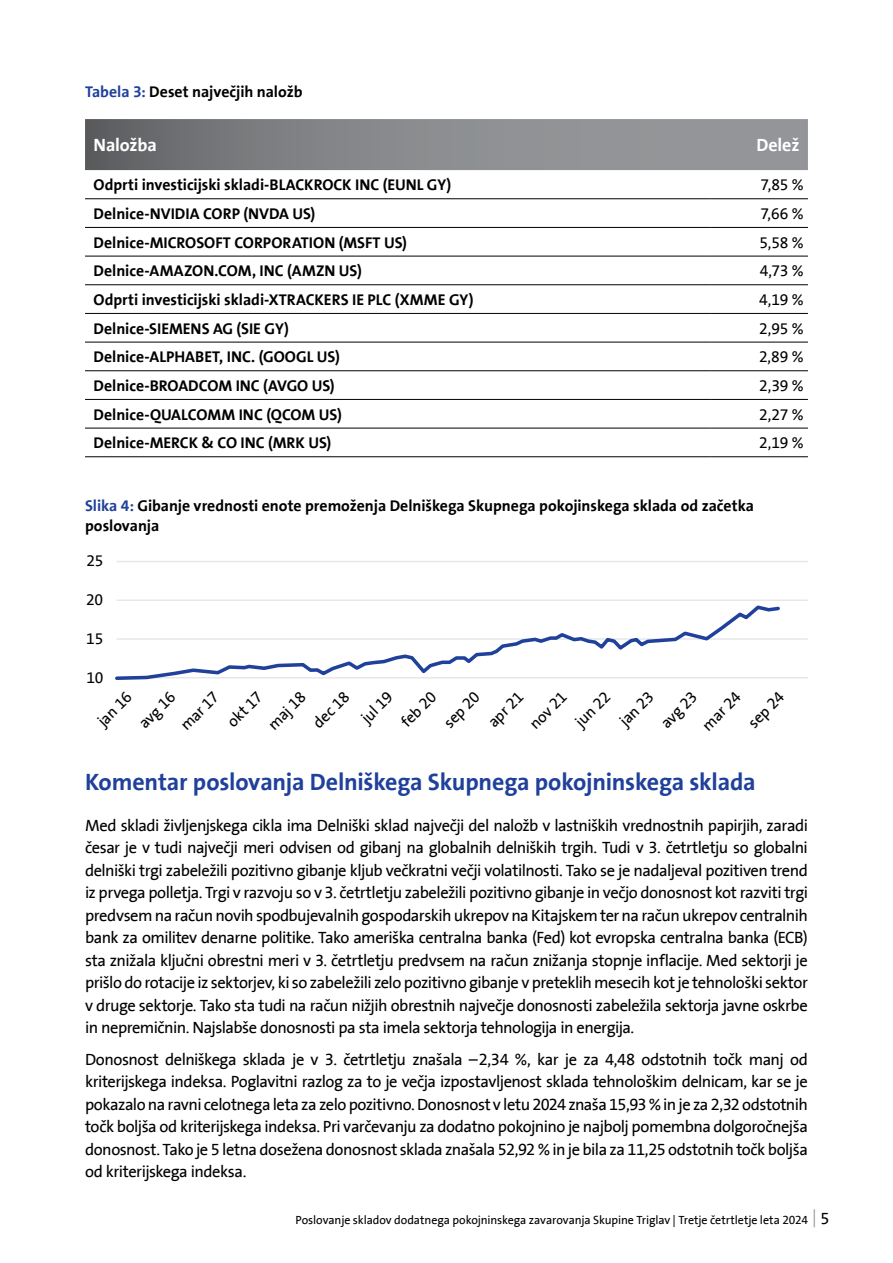
<style>
.page{position:relative;width:893px;height:1263px;background:#fff}
.page>*{position:absolute;margin:0;border:0;box-sizing:border-box;transform-origin:0 0}
.t1{font:700 24px "Triglav The Sans";letter-spacing:-.01em;color:#20419b}
.t2{font:700 18px "Triglav The Sans";letter-spacing:-.01em;color:#fff}
.t3{font:16.5px/22.5px "Triglav The Sans";letter-spacing:-.03em;color:#000;text-align:justify}
.t4{font:700 15.75px/19.5px "Triglav The Sans";color:#000}
.t5{font:15.75px "Triglav The Sans";letter-spacing:-.02em;color:#000}
.t6{font:12px "Triglav The Sans";letter-spacing:-.005em;color:#000}
.s1{color:#20419b}
.s2{font-size:16.5px}
</style>
<div class="page">
<svg style="left:814px;top:1209px;width:1px;height:18px"></svg>
<svg style="left:85px;top:119px;width:723px;height:51px;background:#848689"></svg>
<hr style="left:85px;top:198px;width:625px;height:1px;background:#000">
<hr style="left:710px;top:198px;width:98px;height:1px;background:#000">
<hr style="left:85px;top:227px;width:625px;height:1px;background:#000">
<hr style="left:710px;top:227px;width:98px;height:1px;background:#000">
<hr style="left:85px;top:256px;width:625px;height:1px;background:#000">
<hr style="left:710px;top:256px;width:98px;height:1px;background:#000">
<hr style="left:85px;top:284px;width:625px;height:1px;background:#000">
<hr style="left:710px;top:284px;width:98px;height:1px;background:#000">
<hr style="left:85px;top:313px;width:625px;height:1px;background:#000">
<hr style="left:710px;top:313px;width:98px;height:1px;background:#000">
<hr style="left:85px;top:342px;width:625px;height:1px;background:#000">
<hr style="left:710px;top:342px;width:98px;height:1px;background:#000">
<hr style="left:85px;top:370px;width:625px;height:1px;background:#000">
<hr style="left:710px;top:370px;width:98px;height:1px;background:#000">
<hr style="left:85px;top:399px;width:625px;height:1px;background:#000">
<hr style="left:710px;top:399px;width:98px;height:1px;background:#000">
<hr style="left:85px;top:428px;width:625px;height:1px;background:#000">
<hr style="left:710px;top:428px;width:98px;height:1px;background:#000">
<hr style="left:85px;top:456px;width:625px;height:1px;background:#000">
<hr style="left:710px;top:456px;width:98px;height:1px;background:#000">
<hr style="left:117px;top:561px;width:691px;height:1px;background:#e6e7e8">
<hr style="left:117px;top:599px;width:691px;height:2px;background:#e6e7e8">
<hr style="left:117px;top:638px;width:691px;height:2px;background:#e6e7e8">
<hr style="left:117px;top:677px;width:691px;height:1px;background:#e6e7e8">
<svg style="left:115px;top:605px;width:667px;height:75px"></svg>
<p class="t4" style="left:85px;top:82px;width:219px"><span class="s1">Tabela 3:</span> Deset največjih naložb</p>
<p class="t2" style="left:94px;top:135px;width:65px">Naložba</p>
<p class="t2" style="left:756px;top:135px;width:45px">Delež</p>
<p class="t4" style="left:94px;top:175px;width:359px">Odprti investicijski skladi-BLACKROCK INC (EUNL GY)</p>
<p class="t5" style="left:761px;top:176px;width:45px">7,85 %</p>
<p class="t4" style="left:94px;top:204px;width:223px">Delnice-NVIDIA CORP (NVDA US)</p>
<p class="t5" style="left:760px;top:205px;width:45px">7,66 %</p>
<p class="t4" style="left:94px;top:233px;width:315px">Delnice-MICROSOFT CORPORATION (MSFT US)</p>
<p class="t5" style="left:759px;top:234px;width:46px">5,58 %</p>
<p class="t4" style="left:94px;top:261px;width:270px">Delnice-AMAZON.COM, INC (AMZN US)</p>
<p class="t5" style="left:760px;top:262px;width:46px">4,73 %</p>
<p class="t4" style="left:94px;top:290px;width:381px">Odprti investicijski skladi-XTRACKERS IE PLC (XMME GY)</p>
<p class="t5" style="left:759px;top:291px;width:46px">4,19 %</p>
<p class="t4" style="left:94px;top:319px;width:197px">Delnice-SIEMENS AG (SIE GY)</p>
<p class="t5" style="left:759px;top:320px;width:46px">2,95 %</p>
<p class="t4" style="left:94px;top:347px;width:248px">Delnice-ALPHABET, INC. (GOOGL US)</p>
<p class="t5" style="left:759px;top:348px;width:46px">2,89 %</p>
<p class="t4" style="left:94px;top:376px;width:243px">Delnice-BROADCOM INC (AVGO US)</p>
<p class="t5" style="left:759px;top:377px;width:46px">2,39 %</p>
<p class="t4" style="left:94px;top:405px;width:250px">Delnice-QUALCOMM INC (QCOM US)</p>
<p class="t5" style="left:759px;top:406px;width:46px">2,27 %</p>
<p class="t4" style="left:94px;top:433px;width:239px">Delnice-MERCK &amp; CO INC (MRK US)</p>
<p class="t5" style="left:759px;top:434px;width:46px">2,19 %</p>
<p class="t4" style="left:85px;top:496px;width:670px"><span class="s1">Slika 4:</span> Gibanje vrednosti enote premoženja Delniškega Skupnega pokojinskega sklada od začetka poslovanja</p>
<p class="t5" style="left:86px;top:552px;width:18px">25</p>
<p class="t5" style="left:86px;top:591px;width:19px">20</p>
<p class="t5" style="left:86px;top:630px;width:19px">15</p>
<p class="t5" style="left:86px;top:669px;width:18px">10</p>
<p class="t5" style="left:94px;top:717px;width:43px;rotate:-45deg">jan 16</p>
<p class="t5" style="left:135px;top:720px;width:46px;rotate:-45deg">avg 16</p>
<p class="t5" style="left:177px;top:721px;width:49px;rotate:-45deg">mar 17</p>
<p class="t5" style="left:224px;top:718px;width:44px;rotate:-45deg">okt 17</p>
<p class="t5" style="left:264px;top:721px;width:48px;rotate:-45deg">maj 18</p>
<p class="t5" style="left:309px;top:719px;width:46px;rotate:-45deg">dec 18</p>
<p class="t5" style="left:358px;top:714px;width:39px;rotate:-45deg">jul 19</p>
<p class="t5" style="left:398px;top:718px;width:44px;rotate:-45deg">feb 20</p>
<p class="t5" style="left:440px;top:719px;width:45px;rotate:-45deg">sep 20</p>
<p class="t5" style="left:484px;top:718px;width:44px;rotate:-45deg">apr 21</p>
<p class="t5" style="left:526px;top:720px;width:47px;rotate:-45deg">nov 21</p>
<p class="t5" style="left:572px;top:718px;width:44px;rotate:-45deg">jun 22</p>
<p class="t5" style="left:616px;top:717px;width:43px;rotate:-45deg">jan 23</p>
<p class="t5" style="left:657px;top:719px;width:46px;rotate:-45deg">avg 23</p>
<p class="t5" style="left:699px;top:722px;width:49px;rotate:-45deg">mar 24</p>
<p class="t5" style="left:745px;top:719px;width:45px;rotate:-45deg">sep 24</p>
<h1 class="t1" style="left:85px;top:768px;width:672px">Komentar poslovanja Delniškega Skupnega pokojninskega sklada</h1>
<p class="t3" style="left:85px;top:814px;width:724px">Med skladi življenjskega cikla ima Delniški sklad največji del naložb v lastniških vrednostnih papirjih, zaradi česar je v tudi največji meri odvisen od gibanj na globalnih delniških trgih. Tudi v 3. četrtletju so globalni delniški trgi zabeležili pozitivno gibanje kljub večkratni večji volatilnosti. Tako se je nadaljeval pozitiven trend iz prvega polletja. Trgi v razvoju so v 3. četrtletju zabeležili pozitivno gibanje in večjo donosnost kot razviti trgi predvsem na račun novih spodbujevalnih gospodarskih ukrepov na Kitajskem ter na račun ukrepov centralnih bank za omilitev denarne politike. Tako ameriška centralna banka (Fed) kot evropska centralna banka (ECB) sta znižala ključni obrestni meri v 3. četrtletju predvsem na račun znižanja stopnje inflacije. Med sektorji je prišlo do rotacije iz sektorjev, ki so zabeležili zelo pozitivno gibanje v preteklih mesecih kot je tehnološki sektor v druge sektorje. Tako sta tudi na račun nižjih obrestnih največje donosnosti zabeležila sektorja javne oskrbe in nepremičnin. Najslabše donosnosti pa sta imela sektorja tehnologija in energija.</p>
<p class="t3" style="left:85px;top:1048px;width:724px">Donosnost delniškega sklada je v 3. četrtletju znašala –2,34 %, kar je za 4,48 odstotnih točk manj od kriterijskega indeksa. Poglavitni razlog za to je večja izpostavljenost sklada tehnološkim delnicam, kar se je pokazalo na ravni celotnega leta za zelo pozitivno. Donosnost v letu 2024 znaša 15,93 % in je za 2,32 odstotnih točk boljša od kriterijskega indeksa. Pri varčevanju za dodatno pokojnino je najbolj pomembna dolgoročnejša donosnost. Tako je 5 letna dosežena donosnost sklada znašala 52,92 % in je bila za 11,25 odstotnih točk boljša od kriterijskega indeksa.</p>
<p class="t6" style="left:295px;top:1213px;width:536px">Poslovanje skladov dodatnega pokojninskega zavarovanja Skupine Triglav | Tretje četrtletje leta 2024 <span class="s2">5</span></p>
</div>
